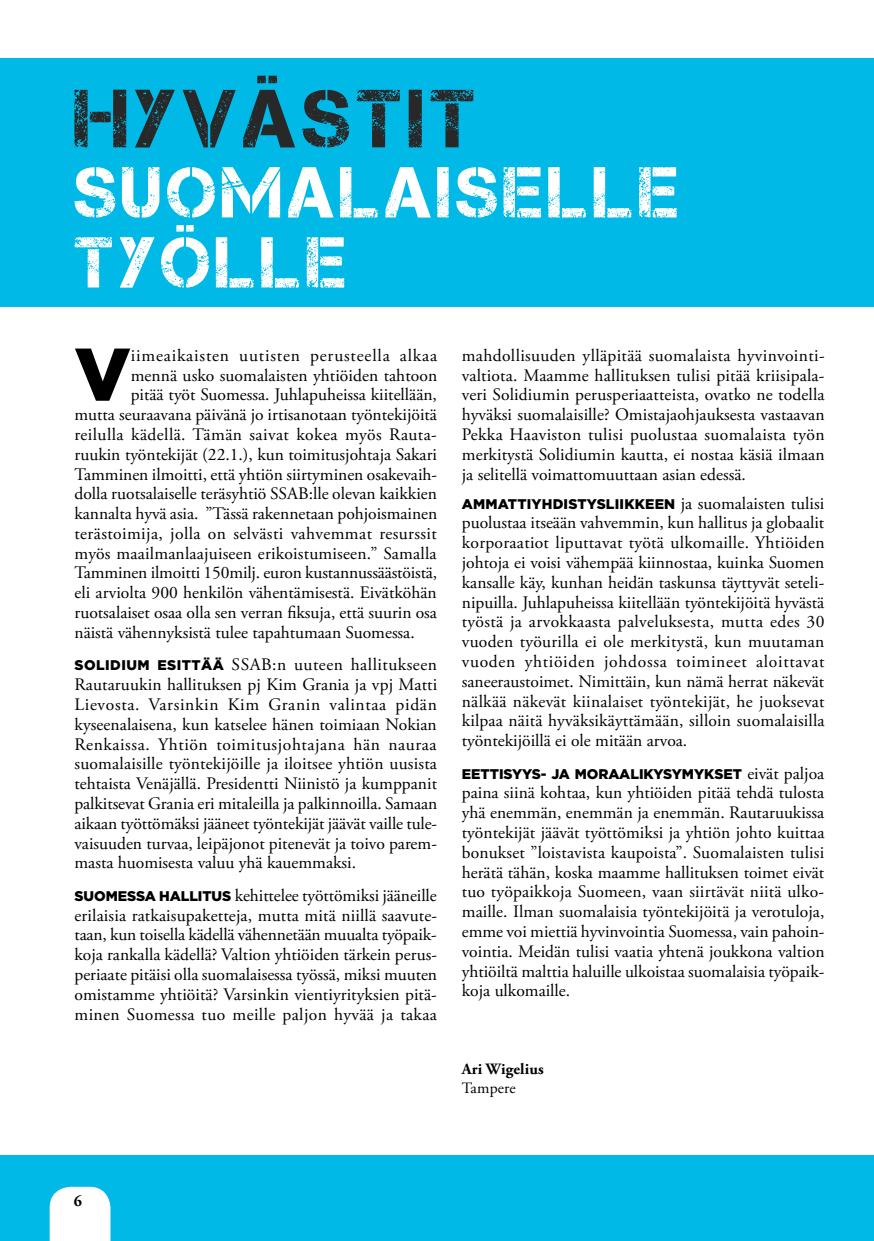
<style>
.page{position:relative;width:874px;height:1241px;background:#fff}
.page>*{position:absolute;margin:0;border:0;box-sizing:border-box;transform-origin:0 0}
.t1{font:82.25px "Captureit";letter-spacing:.07em;color:#292829}
.t2{font:900 74.02px "Gotham";color:#000}
.t3{font:71.75px/70px "Captureit";letter-spacing:.07em;color:#fff}
.t4{font:17.5px/19.8px "Adobe Garamond Pro";color:#000;text-align:justify}
.t5{font:17.5px "Adobe Garamond Pro";letter-spacing:.025em;color:#000}
.t6{font:17.5px "Adobe Garamond Pro";letter-spacing:.045em;color:#000}
.t7{font:700 15.75px "Adobe Garamond Pro";letter-spacing:.01em;color:#000}
.t8{font:15.75px "Adobe Garamond Pro";letter-spacing:.01em;color:#000}
.t9{font:900 14px "Gotham";color:#000}
.s1{font-family:"Gotham";font-weight:900;font-size:14px}
.s2{font-family:"Adobe Garamond Pro";font-weight:400;font-size:17.5px}
</style>
<div class="page">
<div style="left:0;top:1155px;width:873px;height:85px;background:#00b9e7"></div>
<div style="left:0;top:58px;width:873px;height:249px;background:#00b9e7"></div>
<svg style="left:50px;top:1186px;width:60px;height:54px;background:#eefafd"></svg>
<h1 class="t1" style="left:74px;top:73px;width:403px">HYVÄSTIT</h1>
<h3 class="t3" style="left:74px;top:157px;width:605px">SUOMALAISELLE<br>TYÖLLE</h3>
<h2 class="t2" style="left:74px;top:331px;width:57px">V</h2>
<p class="t6" style="left:131px;top:345px;width:308px">iimeaikaisten uutisten perusteella alkaa</p>
<p class="t4" style="left:131px;top:366px;width:308px">mennä usko suomalaisten yhtiöiden tahtoon</p>
<p class="t4" style="left:131px;top:385px;width:307px">pitää työt Suomessa. Juhlapuheissa kiitellään,</p>
<p class="t4" style="left:74px;top:405px;width:364px">mutta seuraavana päivänä jo irtisanotaan työntekijöitä</p>
<p class="t5" style="left:74px;top:424px;width:364px">reilulla kädellä. Tämän saivat kokea myös Rauta-</p>
<p class="t4" style="left:74px;top:445px;width:364px">ruukin työntekijät (22.1.), kun toimitusjohtaja Sakari</p>
<p class="t4" style="left:74px;top:464px;width:364px">Tamminen ilmoitti, että yhtiön siirtyminen osakevaih-</p>
<p class="t4" style="left:74px;top:484px;width:364px">dolla ruotsalaiselle teräsyhtiö SSAB:lle olevan kaikkien</p>
<p class="t4" style="left:74px;top:504px;width:364px">kannalta hyvä asia. ”Tässä rakennetaan pohjoismainen</p>
<p class="t5" style="left:74px;top:523px;width:364px">terästoimija, jolla on selvästi vahvemmat resurssit</p>
<p class="t4" style="left:74px;top:544px;width:363px">myös maailmanlaajuiseen erikoistumiseen.” Samalla</p>
<p class="t4" style="left:74px;top:563px;width:364px">Tamminen ilmoitti 150milj. euron kustannussäästöistä,</p>
<p class="t4" style="left:74px;top:583px;width:363px">eli arviolta 900 henkilön vähentämisestä. Eivätköhän</p>
<p class="t4" style="left:74px;top:603px;width:364px">ruotsalaiset osaa olla sen verran fiksuja, että suurin osa</p>
<p class="t4" style="left:74px;top:623px;width:341px">näistä vähennyksistä tulee tapahtumaan Suomessa.</p>
<p class="t4" style="left:74px;top:655px;width:364px"><span class="s1">SOLIDIUM ESITTÄÄ</span> SSAB:n uuteen hallitukseen Rautaruukin hallituksen pj Kim Grania ja vpj Matti Lievosta. Varsinkin Kim Granin valintaa pidän kyseenalaisena, kun katselee hänen toimiaan Nokian Renkaissa. Yhtiön toimitusjohtajana hän nauraa suomalaisille työntekijöille ja iloitsee yhtiön uusista tehtaista Venäjällä. Presidentti Niinistö ja kumppanit palkitsevat Grania eri mitaleilla ja palkinnoilla. Samaan aikaan työttömäksi jääneet työntekijät jäävät vaille tule&shy;vaisuuden turvaa, leipäjonot pitenevät ja toivo parem&shy;masta huomisesta valuu yhä kauemmaksi.</p>
<p class="t4" style="left:74px;top:885px;width:364px"><span class="s1">SUOMESSA HALLITUS</span> kehittelee työttömiksi jääneille erilaisia ratkaisupaketteja, mutta mitä niillä saavute&shy;taan, kun toisella kädellä vähennetään muualta työpaik&shy;koja rankalla kädellä? Valtion yhtiöiden tärkein perus&shy;periaate pitäisi olla suomalaisessa työssä, miksi muuten omistamme yhtiöitä? Varsinkin vientiyrityksien pitä&shy;minen Suomessa tuo meille paljon hyvää ja takaa</p>
<p class="t4" style="left:461px;top:346px;width:364px">mahdollisuuden ylläpitää suomalaista hyvinvointi&shy;valtiota. Maamme hallituksen tulisi pitää kriisipala&shy;veri Solidiumin perusperiaatteista, ovatko ne todella hyväksi suomalaisille? Omistajaohjauksesta vastaavan Pekka Haaviston tulisi puolustaa suomalaista työn merkitystä Solidiumin kautta, ei nostaa käsiä ilmaan ja selitellä voimattomuuttaan asian edessä.</p>
<p class="t9" style="left:461px;top:495px;width:364px">AMMATTIYHDISTYSLIIKKEE N <span class="s2">ja suomalaisten tulisi</span></p>
<p class="t4" style="left:461px;top:513px;width:364px">puolustaa itseään vahvemmin, kun hallitus ja globaalit korporaatiot liputtavat työtä ulkomaille. Yhtiöiden johtoja ei voisi vähempää kiinnostaa, kuinka Suomen kansalle käy, kunhan heidän taskunsa täyttyvät seteli&shy;nipuilla. Juhlapuheissa kiitellään työntekijöitä hyvästä työstä ja arvokkaasta palveluksesta, mutta edes 30 vuoden työurilla ei ole merkitystä, kun muutaman vuoden yhtiöiden johdossa toimineet aloittavat saneeraustoimet. Nimittäin, kun nämä herrat näkevät nälkää näkevät kiinalaiset työntekijät, he juoksevat kilpaa näitä hyväksikäyttämään, silloin suomalaisilla työntekijöillä ei ole mitään arvoa.</p>
<p class="t9" style="left:461px;top:765px;width:364px">EETTISYYS- JA MORAALIKYSYMYKSET <span class="s2">eivät paljoa</span></p>
<p class="t4" style="left:461px;top:783px;width:364px">paina siinä kohtaa, kun yhtiöiden pitää tehdä tulosta yhä enemmän, enemmän ja enemmän. Rautaruukissa työntekijät jäävät työttömiksi ja yhtiön johto kuittaa bonukset ”loistavista kaupoista”. Suomalaisten tulisi herätä tähän, koska maamme hallituksen toimet eivät tuo työpaikkoja Suomeen, vaan siirtävät niitä ulko&shy;maille. Ilman suomalaisia työntekijöitä ja verotuloja, emme voi miettiä hyvinvointia Suomessa, vain pahoin&shy;vointia. Meidän tulisi vaatia yhtenä joukkona valtion yhtiöiltä malttia haluille ulkoistaa suomalaisia työpaik&shy;koja ulkomaille.</p>
<p class="t7" style="left:461px;top:1059px;width:83px">Ari Wigelius</p>
<p class="t8" style="left:461px;top:1078px;width:55px">Tampere</p>
<p class="t7" style="left:74px;top:1191px;width:10px">6</p>
</div>
